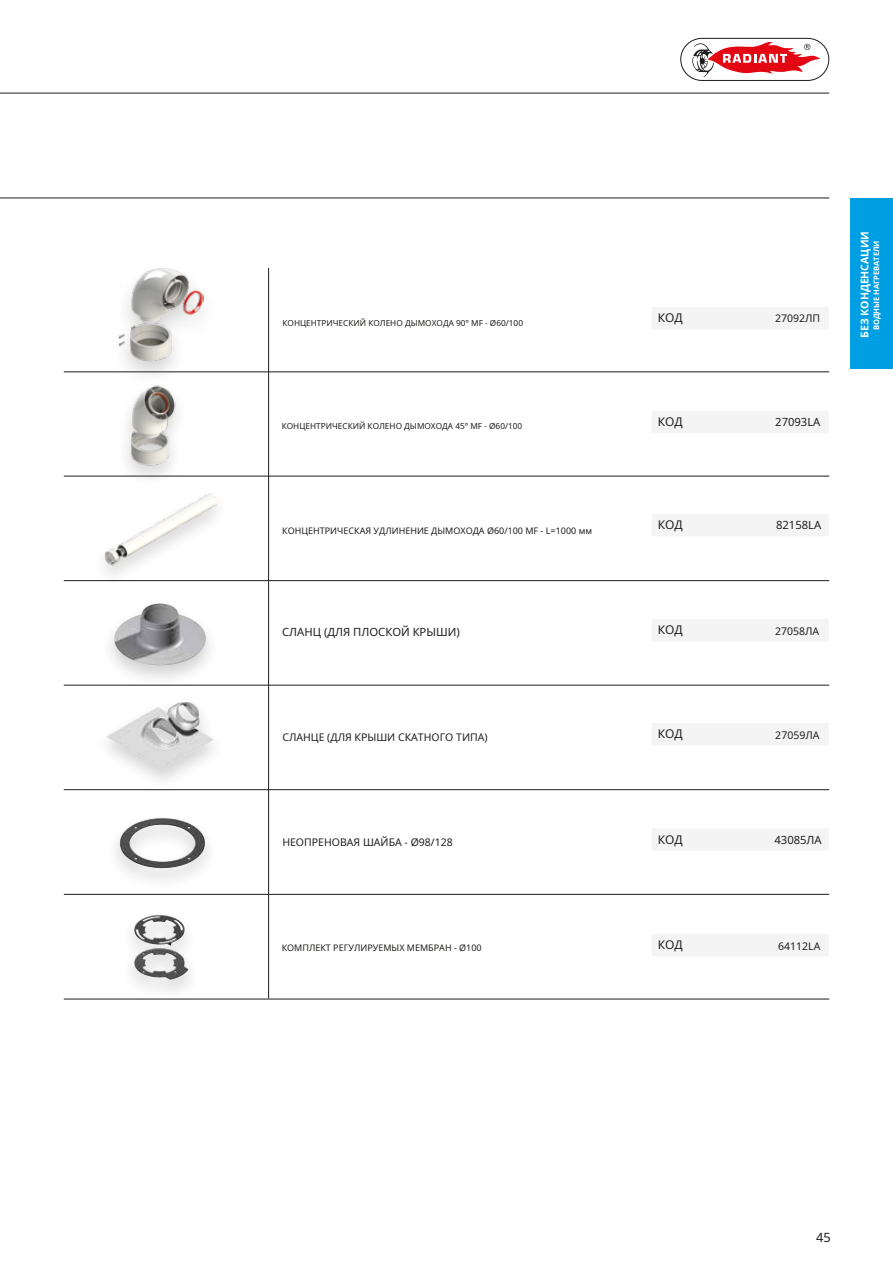
<style>
.page{position:relative;width:893px;height:1263px;background:#fff}
.page>*{position:absolute;margin:0;border:0;box-sizing:border-box;transform-origin:0 0}
.t1{font:12.75px "Noto Sans";color:#1d1d1b}
.t2{font:12px "Noto Sans";color:#1d1d1b}
.t3{font:11.25px "Noto Sans";color:#1d1d1b}
.t4{font:10.5px "Noto Sans";color:#1d1d1b}
.t5{font:700 10.5px "Noto Sans";color:#fff}
.t6{font:9px "Noto Sans";color:#1d1d1b}
.t7{font:8.25px "Noto Sans";color:#1d1d1b}
.t8{font:700 7.5px "Noto Sans";color:#fff}
</style>
<div class="page">
<hr style="left:0;top:93px;width:829px;height:1px;background:#1d1d1b">
<hr style="left:0;top:198px;width:829px;height:1px;background:#1d1d1b">
<div style="left:681px;top:38px;width:148px;height:43px;border:1px solid #1d1d1b;border-radius:21px"></div>
<svg style="left:692px;top:42px;width:128px;height:35px"></svg>
<div style="left:652px;top:308px;width:176px;height:21px;background:#f4f4f4"></div>
<div style="left:652px;top:411px;width:176px;height:22px;background:#f4f4f4"></div>
<div style="left:652px;top:514px;width:176px;height:22px;background:#f4f4f4"></div>
<div style="left:652px;top:620px;width:176px;height:21px;background:#f4f4f4"></div>
<div style="left:652px;top:723px;width:176px;height:22px;background:#f4f4f4"></div>
<div style="left:652px;top:829px;width:176px;height:21px;background:#f4f4f4"></div>
<div style="left:652px;top:934px;width:176px;height:22px;background:#f4f4f4"></div>
<hr style="left:64px;top:999px;width:765px;height:1px;background:#1d1d1b">
<hr style="left:64px;top:372px;width:765px;height:1px;background:#1d1d1b">
<hr style="left:64px;top:476px;width:765px;height:1px;background:#1d1d1b">
<hr style="left:64px;top:580px;width:765px;height:1px;background:#1d1d1b">
<hr style="left:64px;top:685px;width:765px;height:1px;background:#1d1d1b">
<hr style="left:64px;top:789px;width:765px;height:1px;background:#1d1d1b">
<hr style="left:64px;top:894px;width:765px;height:1px;background:#1d1d1b">
<hr style="left:268px;top:268px;width:1px;height:730px;background:#1d1d1b">
<div style="left:106px;top:813px;width:113px;height:77px;background:#1d1d1b;opacity:.2"></div>
<img style="left:119px;top:818px;width:43px;height:47px">
<div style="left:104px;top:262px;width:115px;height:125px;background:#1d1d1b;opacity:.2"></div>
<img style="left:116px;top:268px;width:88px;height:95px">
<div style="left:116px;top:381px;width:72px;height:106px;background:#1d1d1b;opacity:.2"></div>
<img style="left:104px;top:377px;width:97px;height:95px">
<div style="left:92px;top:489px;width:137px;height:97px;background:#1d1d1b;opacity:.2"></div>
<img style="left:104px;top:478px;width:112px;height:94px">
<div style="left:94px;top:697px;width:133px;height:94px;background:#1d1d1b;opacity:.2"></div>
<img style="left:162px;top:702px;width:24px;height:10px">
<div style="left:101px;top:598px;width:118px;height:90px;background:#1d1d1b;opacity:.2"></div>
<img style="left:118px;top:604px;width:40px;height:24px">
<div style="left:121px;top:909px;width:80px;height:92px;background:#1d1d1b;opacity:.2"></div>
<img style="left:134px;top:915px;width:51px;height:31px">
<div style="left:850px;top:198px;width:43px;height:170px;background:#009fe3"></div>
<p class="t7" style="left:282px;top:317px;width:242px">КОНЦЕНТРИЧЕСКИЙ КОЛЕНО ДЫМОХОДА 90° MF - Ø60/100</p>
<h2 class="t2" style="left:658px;top:309px;width:27px">КОД</h2>
<p class="t4" style="left:775px;top:311px;width:47px">27092ЛП</p>
<p class="t7" style="left:282px;top:420px;width:242px">КОНЦЕНТРИЧЕСКИЙ КОЛЕНО ДЫМОХОДА 45° MF - Ø60/100</p>
<h2 class="t2" style="left:658px;top:413px;width:27px">КОД</h2>
<h3 class="t3" style="left:775px;top:414px;width:47px">27093LA</h3>
<p class="t6" style="left:282px;top:525px;width:311px">КОНЦЕНТРИЧЕСКАЯ УДЛИНЕНИЕ ДЫМОХОДА Ø60/100 MF - L=1000 мм</p>
<h2 class="t2" style="left:658px;top:516px;width:27px">КОД</h2>
<h3 class="t3" style="left:776px;top:517px;width:47px">82158LA</h3>
<h3 class="t3" style="left:282px;top:624px;width:179px">СЛАНЦ (ДЛЯ ПЛОСКОЙ КРЫШИ)</h3>
<h2 class="t2" style="left:658px;top:621px;width:27px">КОД</h2>
<p class="t4" style="left:775px;top:624px;width:46px">27058ЛА</p>
<p class="t4" style="left:282px;top:730px;width:207px">СЛАНЦЕ (ДЛЯ КРЫШИ СКАТНОГО ТИПА)</p>
<h2 class="t2" style="left:658px;top:725px;width:27px">КОД</h2>
<p class="t4" style="left:775px;top:727px;width:46px">27059ЛА</p>
<p class="t4" style="left:282px;top:835px;width:172px">НЕОПРЕНОВАЯ ШАЙБА - Ø98/128</p>
<h2 class="t2" style="left:658px;top:831px;width:27px">КОД</h2>
<h3 class="t3" style="left:774px;top:832px;width:49px">43085ЛА</h3>
<p class="t6" style="left:282px;top:941px;width:202px">КОМПЛЕКТ РЕГУЛИРУЕМЫХ МЕМБРАН - Ø100</p>
<h2 class="t2" style="left:658px;top:936px;width:27px">КОД</h2>
<p class="t4" style="left:778px;top:938px;width:44px">64112LA</p>
<p class="t5" style="left:857px;top:338px;width:108px;rotate:-90deg">БЕЗ КОНДЕНСАЦИИ</p>
<p class="t8" style="left:871px;top:330px;width:91px;rotate:-90deg">ВОДНЫЕ НАГРЕВАТЕЛИ</p>
<h1 class="t1" style="left:816px;top:1228px;width:16px">45</h1>
</div>
